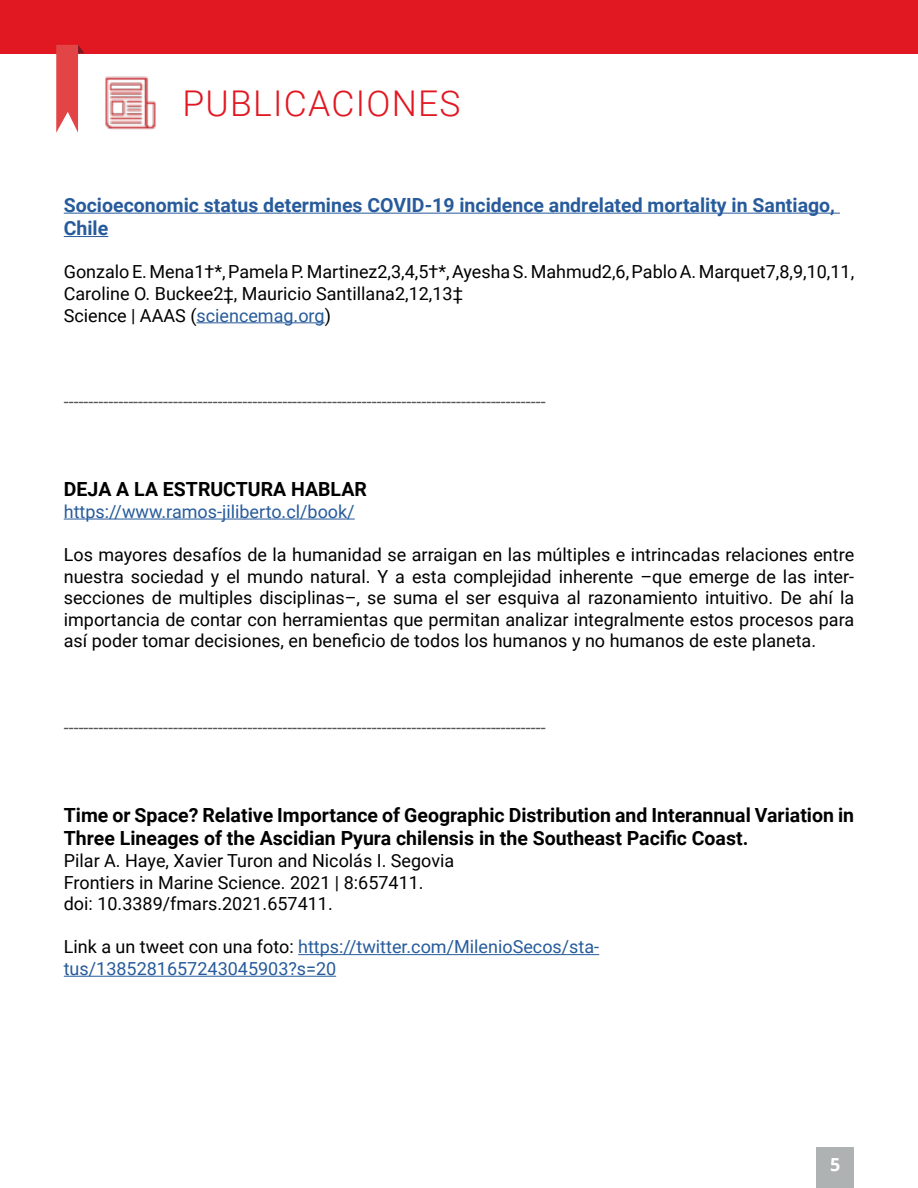
<style>
.page{position:relative;width:918px;height:1188px;background:#fff}
.page>*{position:absolute;margin:0;border:0;box-sizing:border-box;transform-origin:0 0}
.t1{font:300 35.55px "Roboto";letter-spacing:.035em;color:#e11721}
.t2{font:700 19.5px/23.4px "Roboto";color:#000}
.t3{font:700 19.5px/23.4px "Roboto";color:#275b9b}
.t4{font:18px/21.6px "Roboto";color:#000}
.t5{font:18px "Roboto";color:#565556}
.t6{font:18px/21.6px "Roboto";color:#275b9b}
.t7{font:700 18px "Open Sans";color:#fff}
.s1{color:#275b9b}
.s2{color:#000}
</style>
<div class="page">
<div style="left:816px;top:1147px;width:38px;height:41px;background:#aeb2b2"></div>
<div style="left:0;top:0;width:918px;height:53px;background:#e11821"></div>
<svg style="left:56px;top:45px;width:28px;height:88px"></svg>
<hr style="left:64px;top:213px;width:776px;height:1px;background:#275b9b">
<hr style="left:64px;top:236px;width:44px;height:1px;background:#275b9b">
<hr style="left:196px;top:322px;width:129px;height:1px;background:#275b9b">
<hr style="left:64px;top:519px;width:291px;height:1px;background:#275b9b">
<hr style="left:298px;top:954px;width:301px;height:1px;background:#275b9b">
<hr style="left:64px;top:976px;width:272px;height:1px;background:#275b9b">
<img style="left:105px;top:76px;width:51px;height:54px">
<h1 class="t1" style="left:182px;top:79px;width:280px">PUBLICACIONES</h1>
<p class="t3" style="left:64px;top:192px;width:773px">Socioeconomic status determines COVID-19 incidence andrelated mortality in Santiago,<br>Chile</p>
<p class="t4" style="left:64px;top:260px;width:792px">Gonzalo E. Mena1†*, Pamela P. Martinez2,3,4,5†*, Ayesha S. Mahmud2,6, Pablo A. Marquet7,8,9,10,11,<br>Caroline O. Buckee2‡, Mauricio Santillana2,12,13‡<br>Science | AAAS (<span class="s1">sciencemag.org</span>)</p>
<p class="t5" style="left:64px;top:389px;width:483px">-------------------------------------------------------------------------------------------------</p>
<p class="t2" style="left:64px;top:477px;width:305px">DEJA A LA ESTRUCTURA HABLAR</p>
<p class="t6" style="left:64px;top:500px;width:292px">https://www.ramos-jiliberto.cl/book/</p>
<p class="t4" style="left:64px;top:543px;width:792px;text-align:justify">Los mayores desafíos de la humanidad se arraigan en las múltiples e intrincadas relaciones entre nuestra sociedad y el mundo natural. Y a esta complejidad inherente –que emerge de las inter&shy;secciones de multiples disciplinas–, se suma el ser esquiva al razonamiento intuitivo. De ahí la importancia de contar con herramientas que permitan analizar integralmente estos procesos para así poder tomar decisiones, en beneficio de todos los humanos y no humanos de este planeta.</p>
<p class="t5" style="left:64px;top:715px;width:483px">-------------------------------------------------------------------------------------------------</p>
<p class="t2" style="left:64px;top:803px;width:792px">Time or Space? Relative Importance of Geographic Distribution and Interannual Variation in<br>Three Lineages of the Ascidian Pyura chilensis in the Southeast Pacific Coast.</p>
<p class="t4" style="left:64px;top:849px;width:392px">Pilar A. Haye, Xavier Turon and Nicolás I. Segovia<br>Frontiers in Marine Science. 2021 | 8:657411. doi: 10.3389/fmars.2021.657411.</p>
<p class="t6" style="left:64px;top:935px;width:537px"><span class="s2">Link a un tweet con una foto:</span> https://twitter.com/MilenioSecos/sta&shy;tus/1385281657243045903?s=20</p>
<p class="t7" style="left:830px;top:1151px;width:12px">5</p>
</div>
